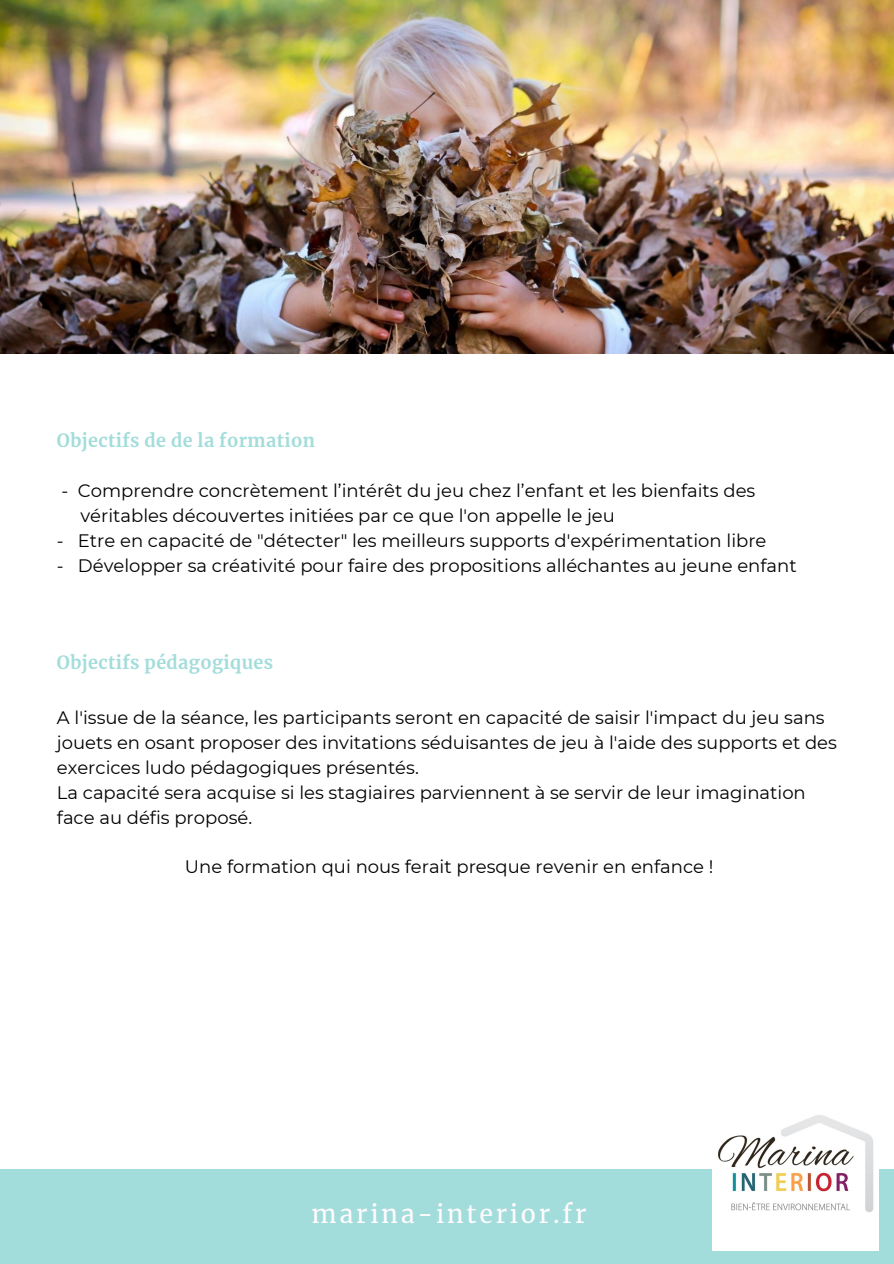
<style>
.page{position:relative;width:894px;height:1264px;background:#fff}
.page>*{position:absolute;margin:0;border:0;box-sizing:border-box;transform-origin:0 0}
.t1{font:24.9px "Merriweather";letter-spacing:.11em;color:#fffbfe}
.t2{font:18px/24.9px "Montserrat";color:#000}
.t3{font:700 18px "Merriweather";letter-spacing:.02em;color:#a3dddb}
</style>
<div class="page">
<img style="left:0;top:0;width:893px;height:354px">
<div style="left:0;top:1169px;width:893px;height:94px;background:#a3dddb"></div>
<img style="left:712px;top:1115px;width:166px;height:135px">
<p class="t3" style="left:57px;top:429px;width:259px">Objectifs de de la formation</p>
<p class="t2" style="left:62px;top:478px;width:695px">- Comprendre concrètement l’intérêt du jeu chez l’enfant et les bienfaits des</p>
<p class="t2" style="left:80px;top:503px;width:536px">véritables découvertes initiées par ce que l'on appelle le jeu</p>
<p class="t2" style="left:57px;top:528px;width:711px">- Etre en capacité de "détecter" les meilleurs supports d'expérimentation libre</p>
<p class="t2" style="left:57px;top:553px;width:741px">- Développer sa créativité pour faire des propositions alléchantes au jeune enfant</p>
<p class="t3" style="left:57px;top:651px;width:218px">Objectifs pédagogiques</p>
<p class="t2" style="left:57px;top:705px;width:781px">A l'issue de la séance, les participants seront en capacité de saisir l'impact du jeu sans jouets en osant proposer des invitations séduisantes de jeu à l'aide des supports et des exercices ludo pédagogiques présentés.</p>
<p class="t2" style="left:57px;top:779px;width:750px">La capacité sera acquise si les stagiaires parviennent à se servir de leur imagination face au défis proposé.</p>
<p class="t2" style="left:185px;top:854px;width:530px">Une formation qui nous ferait presque revenir en enfance !</p>
<p class="t1" style="left:312px;top:1198px;width:276px">marina-interior.fr</p>
</div>
